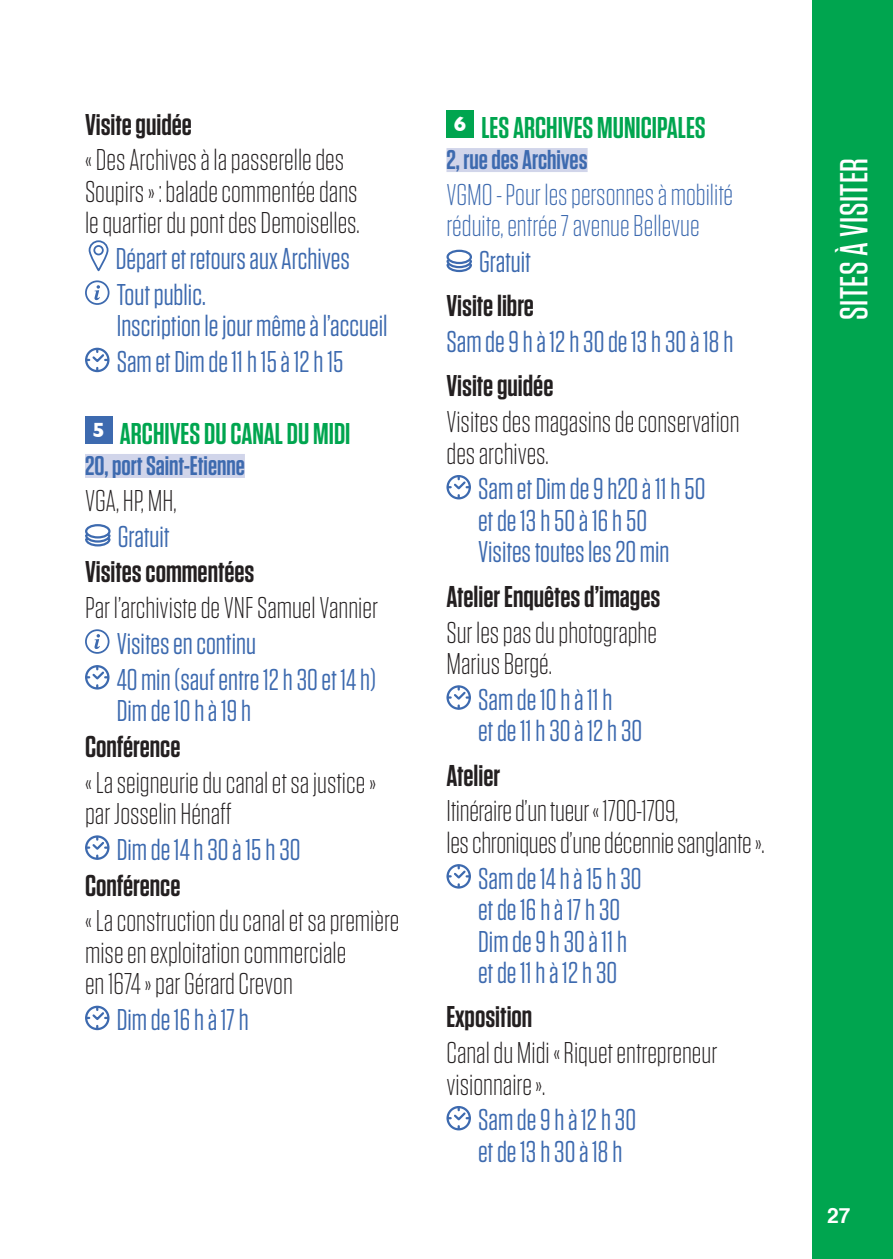
<style>
.page{position:relative;width:893px;height:1259px;background:#fff}
.page>*{position:absolute;margin:0;border:0;box-sizing:border-box;transform-origin:0 0}
.t1{font:500 39px "Tungsten";letter-spacing:.01em;color:#fff}
.labeur{font:300 30px/31.5px "Tungsten";color:#231f20}
.Infos_RESA__Sites{font:30px/31.5px "Tungsten";color:#3d6aaf}
.TYPE_D_ANIM_2{font:600 30px "Tungsten";color:#231f20}
.labeur-2{font:300 30px/31.5px "Tungsten";color:#3d6aaf}
.titre_visite_vert{font:600 30px "Tungsten";color:#00a54f}
.adresse_site_bleu{font:600 27px "Tungsten";color:#3d6aaf}
.t2{font:700 21px "Helvetica";color:#fff}
.t3{font:700 21px "Gill Sans";color:#fff}
</style>
<div class="page">
<div style="left:812px;top:0;width:81px;height:1259px;background:#00a54f"></div>
<div style="left:85px;top:454px;width:160px;height:24px;background:#d1d5ea"></div>
<svg style="left:88px;top:240px;width:21px;height:32px"></svg>
<svg style="left:85px;top:280px;width:25px;height:25px"></svg>
<svg style="left:85px;top:347px;width:25px;height:26px"></svg>
<div style="left:85px;top:416px;width:27px;height:28px;background:#3d6aaf"></div>
<svg style="left:85px;top:524px;width:26px;height:23px"></svg>
<svg style="left:85px;top:629px;width:25px;height:25px"></svg>
<svg style="left:85px;top:665px;width:25px;height:25px"></svg>
<svg style="left:85px;top:835px;width:25px;height:25px"></svg>
<svg style="left:85px;top:1005px;width:25px;height:26px"></svg>
<div style="left:446px;top:148px;width:142px;height:24px;background:#d1d5ea"></div>
<div style="left:446px;top:111px;width:28px;height:27px;background:#00a54f"></div>
<svg style="left:446px;top:249px;width:26px;height:24px"></svg>
<svg style="left:446px;top:475px;width:25px;height:25px"></svg>
<svg style="left:446px;top:685px;width:25px;height:25px"></svg>
<svg style="left:446px;top:864px;width:25px;height:25px"></svg>
<svg style="left:446px;top:1106px;width:25px;height:25px"></svg>
<p class="TYPE_D_ANIM_2" style="left:85px;top:108px;width:108px">Visite guidée</p>
<p class="labeur" style="left:85px;top:145px;width:276px">« Des Archives à la passerelle des<br>Soupirs » : balade commentée dans le quartier du pont des Demoiselles.</p>
<p class="Infos_RESA__Sites" style="left:116px;top:243px;width:236px">Départ et retours aux Archives</p>
<p class="Infos_RESA__Sites" style="left:117px;top:279px;width:272px">Tout public.<br>Inscription le jour même à l’accueil</p>
<p class="Infos_RESA__Sites" style="left:117px;top:346px;width:228px">Sam et Dim de 11 h 15 à 12 h 15</p>
<p class="t3" style="left:92px;top:413px;width:14px">5</p>
<p class="titre_visite_vert" style="left:120px;top:417px;width:232px">ARCHIVES DU CANAL DU MIDI</p>
<p class="adresse_site_bleu" style="left:85px;top:451px;width:161px">20, port Saint-Etienne</p>
<p class="labeur" style="left:85px;top:485px;width:93px">VGA, HP, MH,</p>
<p class="Infos_RESA__Sites" style="left:118px;top:521px;width:53px">Gratuit</p>
<p class="TYPE_D_ANIM_2" style="left:85px;top:556px;width:171px">Visites commentées</p>
<p class="labeur" style="left:85px;top:592px;width:294px">Par l’archiviste de VNF Samuel Vannier</p>
<p class="Infos_RESA__Sites" style="left:117px;top:628px;width:141px">Visites en continu</p>
<p class="Infos_RESA__Sites" style="left:117px;top:664px;width:261px">40 min (sauf entre 12 h 30 et 14 h)<br>Dim de 10 h à 19 h</p>
<p class="TYPE_D_ANIM_2" style="left:85px;top:730px;width:97px">Conférence</p>
<p class="labeur" style="left:85px;top:767px;width:293px">« La seigneurie du canal et sa justice » par Josselin Hénaff</p>
<p class="Infos_RESA__Sites" style="left:117px;top:834px;width:185px">Dim de 14 h 30 à 15 h 30</p>
<p class="TYPE_D_ANIM_2" style="left:85px;top:869px;width:97px">Conférence</p>
<p class="labeur" style="left:85px;top:906px;width:316px">« La construction du canal et sa première mise en exploitation commerciale<br>en 1674 » par Gérard Crevon</p>
<p class="Infos_RESA__Sites" style="left:117px;top:1004px;width:134px">Dim de 16 h à 17 h</p>
<p class="t3" style="left:454px;top:108px;width:14px">6</p>
<p class="titre_visite_vert" style="left:481px;top:112px;width:226px">LES ARCHIVES MUNICIPALES</p>
<p class="adresse_site_bleu" style="left:446px;top:145px;width:143px">2, rue des Archives</p>
<p class="labeur-2" style="left:446px;top:179px;width:288px">VGMO - Pour les personnes à mobilité réduite, entrée 7 avenue Bellevue</p>
<p class="Infos_RESA__Sites" style="left:479px;top:246px;width:53px">Gratuit</p>
<p class="TYPE_D_ANIM_2" style="left:446px;top:290px;width:89px">Visite libre</p>
<p class="Infos_RESA__Sites" style="left:446px;top:326px;width:288px">Sam de 9 h à 12 h 30 de 13 h 30 à 18 h</p>
<p class="TYPE_D_ANIM_2" style="left:446px;top:370px;width:108px">Visite guidée</p>
<p class="labeur" style="left:446px;top:406px;width:295px">Visites des magasins de conservation des archives.</p>
<p class="Infos_RESA__Sites" style="left:478px;top:474px;width:229px">Sam et Dim de 9 h20 à 11 h 50 et de 13 h 50 à 16 h 50<br>Visites toutes les 20 min</p>
<p class="TYPE_D_ANIM_2" style="left:446px;top:580px;width:215px">Atelier Enquêtes d’images</p>
<p class="labeur" style="left:446px;top:617px;width:212px">Sur les pas du photographe<br>Marius Bergé.</p>
<p class="Infos_RESA__Sites" style="left:478px;top:684px;width:166px">Sam de 10 h à 11 h<br>et de 11 h 30 à 12 h 30</p>
<p class="TYPE_D_ANIM_2" style="left:446px;top:759px;width:55px">Atelier</p>
<p class="labeur" style="left:446px;top:795px;width:320px">Itinéraire d’un tueur « 1700-1709,<br>les chroniques d’une décennie sanglante ».</p>
<p class="Infos_RESA__Sites" style="left:478px;top:863px;width:165px">Sam de 14 h à 15 h 30 et de 16 h à 17 h 30<br>Dim de 9 h 30 à 11 h et de 11 h à 12 h 30</p>
<p class="TYPE_D_ANIM_2" style="left:446px;top:1001px;width:87px">Exposition</p>
<p class="labeur" style="left:446px;top:1037px;width:272px">Canal du Midi « Riquet entrepreneur visionnaire ».</p>
<p class="Infos_RESA__Sites" style="left:478px;top:1104px;width:159px">Sam de 9 h à 12 h 30 et de 13 h 30 à 18 h</p>
<h1 class="t1" style="left:834px;top:320px;width:163px;rotate:-90deg">SITES À VISITER</h1>
<p class="t2" style="left:827px;top:1196px;width:25px">27</p>
</div>
